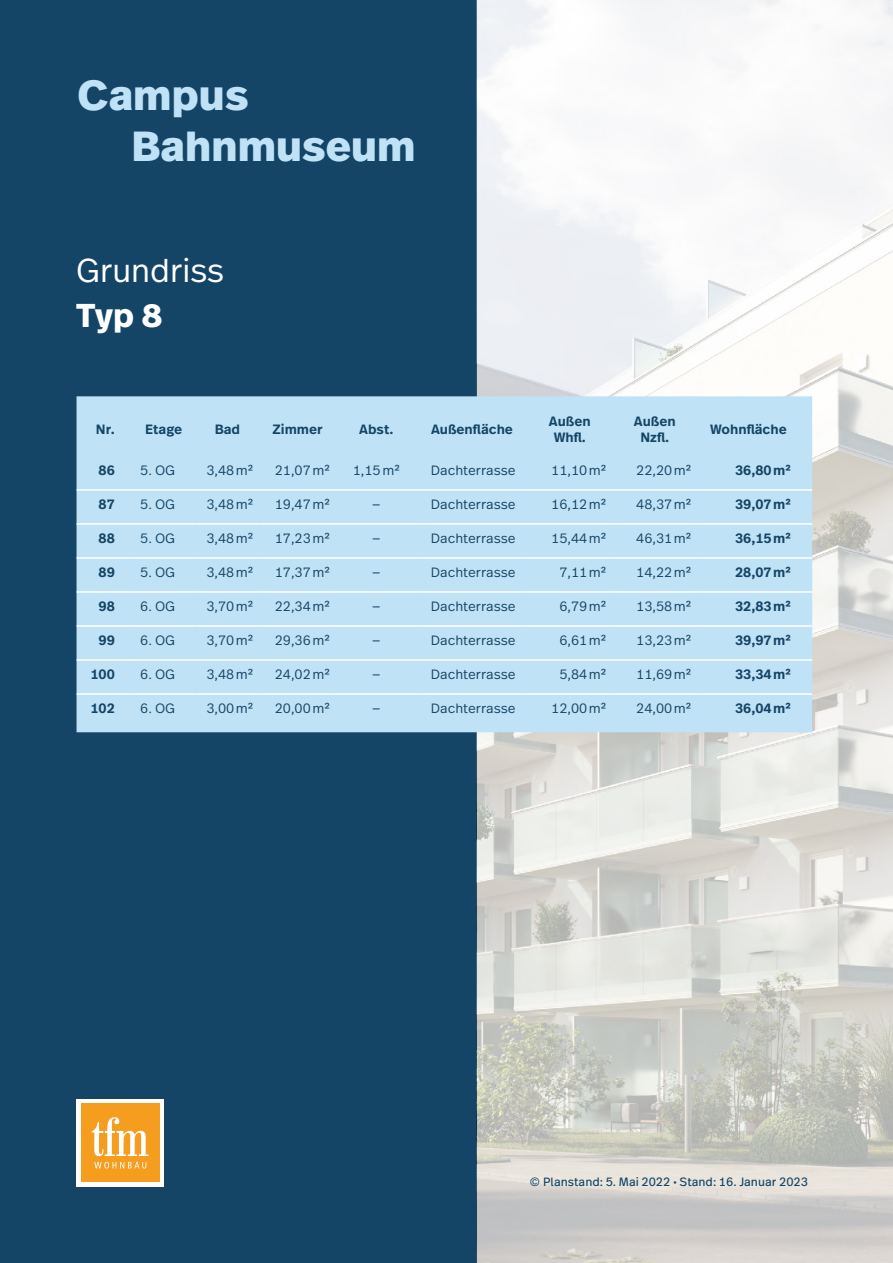
<style>
.page{position:relative;width:893px;height:1263px;background:#fff}
.page>*{position:absolute;margin:0;border:0;box-sizing:border-box;transform-origin:0 0}
.t1{font:800 42px/50.4px "Real Head Pro";letter-spacing:.02em;color:#c0e2f7}
.t2{font:300 33px "Real Head Pro";letter-spacing:.02em;color:#fff}
.t3{font:700 33px "Real Head Pro";color:#fff}
.t4{font:300 13.5px "Real Text Pro";color:#144566}
.t5{font:600 13.5px/16.2px "Real Text Pro";color:#144566;text-align:center}
.t6{font:12px "Real Text Pro";color:#144566}
</style>
<div class="page">
<div style="left:0;top:0;width:476px;height:1263px;background:#144566"></div>
<div style="left:77px;top:1099px;width:87px;height:87px;background:#fff"></div>
<div style="left:81px;top:1103px;width:78px;height:79px;background:#f59d1f"></div>
<svg style="left:92px;top:1117px;width:56px;height:51px"></svg>
<img style="left:476px;top:0;width:417px;height:1263px">
<div style="left:77px;top:396px;width:735px;height:336px;background:#c0e2f7"></div>
<hr style="left:77px;top:489px;width:55px;height:2px;background:#fff">
<hr style="left:132px;top:489px;width:64px;height:2px;background:#fff">
<hr style="left:196px;top:489px;width:63px;height:2px;background:#fff">
<hr style="left:259px;top:489px;width:77px;height:2px;background:#fff">
<hr style="left:336px;top:489px;width:81px;height:2px;background:#fff">
<hr style="left:417px;top:489px;width:110px;height:2px;background:#fff">
<hr style="left:527px;top:489px;width:85px;height:2px;background:#fff">
<hr style="left:612px;top:489px;width:85px;height:2px;background:#fff">
<hr style="left:697px;top:489px;width:115px;height:2px;background:#fff">
<hr style="left:77px;top:523px;width:55px;height:2px;background:#fff">
<hr style="left:132px;top:523px;width:64px;height:2px;background:#fff">
<hr style="left:196px;top:523px;width:63px;height:2px;background:#fff">
<hr style="left:259px;top:523px;width:77px;height:2px;background:#fff">
<hr style="left:336px;top:523px;width:81px;height:2px;background:#fff">
<hr style="left:417px;top:523px;width:110px;height:2px;background:#fff">
<hr style="left:527px;top:523px;width:85px;height:2px;background:#fff">
<hr style="left:612px;top:523px;width:85px;height:2px;background:#fff">
<hr style="left:697px;top:523px;width:115px;height:2px;background:#fff">
<hr style="left:77px;top:557px;width:55px;height:2px;background:#fff">
<hr style="left:132px;top:557px;width:64px;height:2px;background:#fff">
<hr style="left:196px;top:557px;width:63px;height:2px;background:#fff">
<hr style="left:259px;top:557px;width:77px;height:2px;background:#fff">
<hr style="left:336px;top:557px;width:81px;height:2px;background:#fff">
<hr style="left:417px;top:557px;width:110px;height:2px;background:#fff">
<hr style="left:527px;top:557px;width:85px;height:2px;background:#fff">
<hr style="left:612px;top:557px;width:85px;height:2px;background:#fff">
<hr style="left:697px;top:557px;width:115px;height:2px;background:#fff">
<hr style="left:77px;top:591px;width:55px;height:2px;background:#fff">
<hr style="left:132px;top:591px;width:64px;height:2px;background:#fff">
<hr style="left:196px;top:591px;width:63px;height:2px;background:#fff">
<hr style="left:259px;top:591px;width:77px;height:2px;background:#fff">
<hr style="left:336px;top:591px;width:81px;height:2px;background:#fff">
<hr style="left:417px;top:591px;width:110px;height:2px;background:#fff">
<hr style="left:527px;top:591px;width:85px;height:2px;background:#fff">
<hr style="left:612px;top:591px;width:85px;height:2px;background:#fff">
<hr style="left:697px;top:591px;width:115px;height:2px;background:#fff">
<hr style="left:77px;top:625px;width:55px;height:2px;background:#fff">
<hr style="left:132px;top:625px;width:64px;height:2px;background:#fff">
<hr style="left:196px;top:625px;width:63px;height:2px;background:#fff">
<hr style="left:259px;top:625px;width:77px;height:2px;background:#fff">
<hr style="left:336px;top:625px;width:81px;height:2px;background:#fff">
<hr style="left:417px;top:625px;width:110px;height:2px;background:#fff">
<hr style="left:527px;top:625px;width:85px;height:2px;background:#fff">
<hr style="left:612px;top:625px;width:85px;height:2px;background:#fff">
<hr style="left:697px;top:625px;width:115px;height:2px;background:#fff">
<hr style="left:77px;top:659px;width:55px;height:2px;background:#fff">
<hr style="left:132px;top:659px;width:64px;height:2px;background:#fff">
<hr style="left:196px;top:659px;width:63px;height:2px;background:#fff">
<hr style="left:259px;top:659px;width:77px;height:2px;background:#fff">
<hr style="left:336px;top:659px;width:81px;height:2px;background:#fff">
<hr style="left:417px;top:659px;width:110px;height:2px;background:#fff">
<hr style="left:527px;top:659px;width:85px;height:2px;background:#fff">
<hr style="left:612px;top:659px;width:85px;height:2px;background:#fff">
<hr style="left:697px;top:659px;width:115px;height:2px;background:#fff">
<hr style="left:77px;top:693px;width:55px;height:2px;background:#fff">
<hr style="left:132px;top:693px;width:64px;height:2px;background:#fff">
<hr style="left:196px;top:693px;width:63px;height:2px;background:#fff">
<hr style="left:259px;top:693px;width:77px;height:2px;background:#fff">
<hr style="left:336px;top:693px;width:81px;height:2px;background:#fff">
<hr style="left:417px;top:693px;width:110px;height:2px;background:#fff">
<hr style="left:527px;top:693px;width:85px;height:2px;background:#fff">
<hr style="left:612px;top:693px;width:85px;height:2px;background:#fff">
<hr style="left:697px;top:693px;width:115px;height:2px;background:#fff">
<h1 class="t1" style="left:132px;top:69px;width:285px;text-indent:-54px">Campus<br>Bahnmuseum</h1>
<h2 class="t2" style="left:77px;top:247px;width:149px">Grundriss</h2>
<h2 class="t3" style="left:77px;top:291px;width:87px">Typ 8</h2>
<p class="t5" style="left:96px;top:420px;width:88px">Nr. Etage</p>
<p class="t5" style="left:215px;top:420px;width:27px">Bad</p>
<p class="t5" style="left:273px;top:420px;width:52px">Zimmer</p>
<p class="t5" style="left:359px;top:420px;width:36px">Abst.</p>
<p class="t5" style="left:431px;top:420px;width:83px">Außenfläche</p>
<p class="t5" style="left:549px;top:412px;width:43px">Außen<br>Whfl.</p>
<p class="t5" style="left:634px;top:412px;width:43px">Außen<br>Nzfl.</p>
<p class="t5" style="left:710px;top:420px;width:78px">Wohnfläche</p>
<p class="t5" style="left:99px;top:462px;width:18px">86</p>
<p class="t4" style="left:140px;top:461px;width:36px">5. OG</p>
<p class="t4" style="left:206px;top:461px;width:48px">3,48m²</p>
<p class="t4" style="left:275px;top:461px;width:57px">21,07m²</p>
<p class="t4" style="left:353px;top:461px;width:48px">1,15m²</p>
<p class="t4" style="left:431px;top:461px;width:87px">Dachterrasse</p>
<p class="t4" style="left:551px;top:461px;width:57px">11,10m²</p>
<p class="t4" style="left:636px;top:461px;width:57px">22,20m²</p>
<p class="t5" style="left:735px;top:462px;width:57px">36,80m²</p>
<p class="t5" style="left:99px;top:496px;width:18px">87</p>
<p class="t4" style="left:140px;top:495px;width:36px">5. OG</p>
<p class="t4" style="left:206px;top:495px;width:48px">3,48m²</p>
<p class="t4" style="left:275px;top:495px;width:57px">19,47m²</p>
<p class="t4" style="left:372px;top:495px;width:10px">—</p>
<p class="t4" style="left:431px;top:495px;width:87px">Dachterrasse</p>
<p class="t4" style="left:551px;top:495px;width:57px">16,12m²</p>
<p class="t4" style="left:636px;top:495px;width:57px">48,37m²</p>
<p class="t5" style="left:735px;top:496px;width:57px">39,07m²</p>
<p class="t5" style="left:99px;top:530px;width:18px">88</p>
<p class="t4" style="left:140px;top:529px;width:36px">5. OG</p>
<p class="t4" style="left:206px;top:529px;width:48px">3,48m²</p>
<p class="t4" style="left:275px;top:529px;width:57px">17,23m²</p>
<p class="t4" style="left:372px;top:529px;width:10px">—</p>
<p class="t4" style="left:431px;top:529px;width:87px">Dachterrasse</p>
<p class="t4" style="left:551px;top:529px;width:57px">15,44m²</p>
<p class="t4" style="left:636px;top:529px;width:57px">46,31m²</p>
<p class="t5" style="left:735px;top:530px;width:57px">36,15m²</p>
<p class="t5" style="left:99px;top:564px;width:18px">89</p>
<p class="t4" style="left:140px;top:563px;width:36px">5. OG</p>
<p class="t4" style="left:206px;top:563px;width:48px">3,48m²</p>
<p class="t4" style="left:275px;top:563px;width:57px">17,37m²</p>
<p class="t4" style="left:372px;top:563px;width:10px">—</p>
<p class="t4" style="left:431px;top:563px;width:87px">Dachterrasse</p>
<p class="t4" style="left:559px;top:563px;width:48px">7,11m²</p>
<p class="t4" style="left:636px;top:563px;width:57px">14,22m²</p>
<p class="t5" style="left:735px;top:564px;width:57px">28,07m²</p>
<p class="t5" style="left:99px;top:598px;width:18px">98</p>
<p class="t4" style="left:140px;top:597px;width:36px">6. OG</p>
<p class="t4" style="left:206px;top:597px;width:48px">3,70m²</p>
<p class="t4" style="left:275px;top:597px;width:57px">22,34m²</p>
<p class="t4" style="left:372px;top:597px;width:10px">—</p>
<p class="t4" style="left:431px;top:597px;width:87px">Dachterrasse</p>
<p class="t4" style="left:559px;top:597px;width:48px">6,79m²</p>
<p class="t4" style="left:636px;top:597px;width:57px">13,58m²</p>
<p class="t5" style="left:735px;top:598px;width:57px">32,83m²</p>
<p class="t5" style="left:99px;top:632px;width:18px">99</p>
<p class="t4" style="left:140px;top:631px;width:36px">6. OG</p>
<p class="t4" style="left:206px;top:631px;width:48px">3,70m²</p>
<p class="t4" style="left:275px;top:631px;width:57px">29,36m²</p>
<p class="t4" style="left:372px;top:631px;width:10px">—</p>
<p class="t4" style="left:431px;top:631px;width:87px">Dachterrasse</p>
<p class="t4" style="left:559px;top:631px;width:48px">6,61m²</p>
<p class="t4" style="left:636px;top:631px;width:57px">13,23m²</p>
<p class="t5" style="left:735px;top:632px;width:57px">39,97m²</p>
<p class="t5" style="left:91px;top:666px;width:26px">100</p>
<p class="t4" style="left:140px;top:665px;width:36px">6. OG</p>
<p class="t4" style="left:206px;top:665px;width:48px">3,48m²</p>
<p class="t4" style="left:275px;top:665px;width:57px">24,02m²</p>
<p class="t4" style="left:372px;top:665px;width:10px">—</p>
<p class="t4" style="left:431px;top:665px;width:87px">Dachterrasse</p>
<p class="t4" style="left:559px;top:665px;width:48px">5,84m²</p>
<p class="t4" style="left:636px;top:665px;width:57px">11,69m²</p>
<p class="t5" style="left:735px;top:666px;width:57px">33,34m²</p>
<p class="t5" style="left:91px;top:700px;width:26px">102</p>
<p class="t4" style="left:140px;top:699px;width:36px">6. OG</p>
<p class="t4" style="left:206px;top:699px;width:48px">3,00m²</p>
<p class="t4" style="left:275px;top:699px;width:57px">20,00m²</p>
<p class="t4" style="left:372px;top:699px;width:10px">—</p>
<p class="t4" style="left:431px;top:699px;width:87px">Dachterrasse</p>
<p class="t4" style="left:551px;top:699px;width:57px">12,00m²</p>
<p class="t4" style="left:636px;top:699px;width:57px">24,00m²</p>
<p class="t5" style="left:735px;top:700px;width:57px">36,04m²</p>
<p class="t6" style="left:530px;top:1174px;width:280px">© Planstand: 5. Mai 2022 • Stand: 16. Januar 2023</p>
</div>
